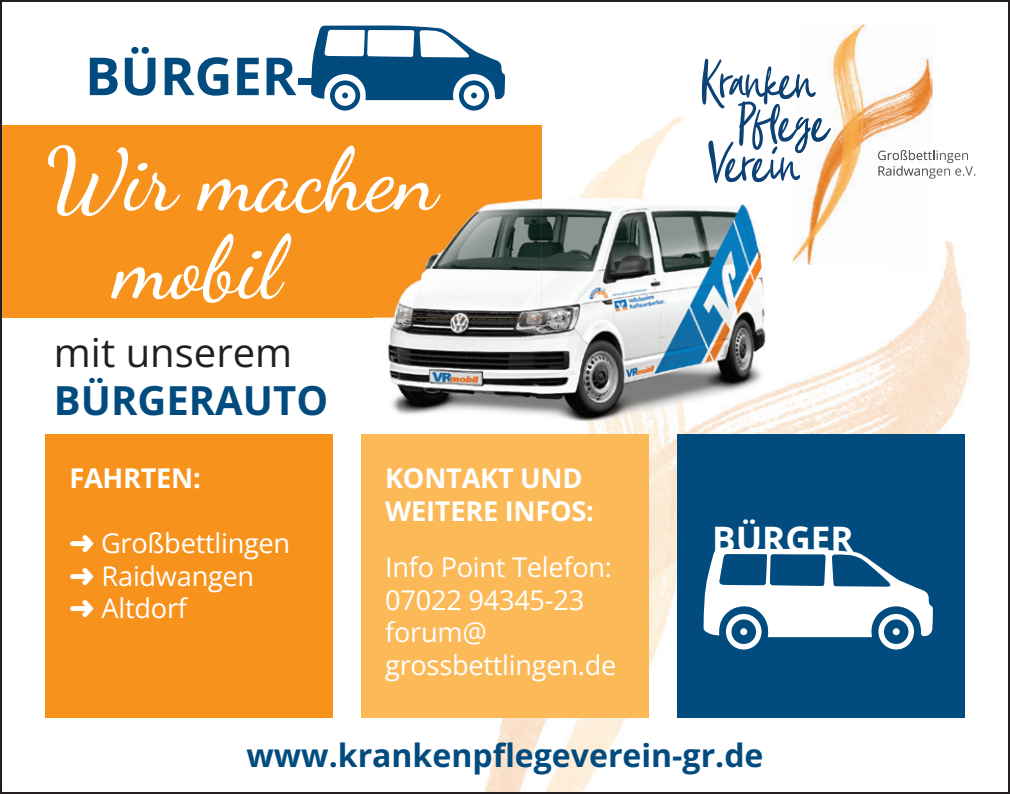
<style>
.page{position:relative;width:1010px;height:794px;background:#fff}
.page>*{position:absolute;margin:0;border:0;box-sizing:border-box;transform-origin:0 0}
.t1{font:500 88px/88px "Dancing Script";color:#fff}
.t2{font:700 52.4px "Open Sans";color:#014b7e}
.t3{font:40px "Open Sans";color:#231f20}
.t4{font:700 40px "Open Sans";color:#014b7e}
.t5{font:700 35.2px "Open Sans";color:#fff}
.t6{font:700 32px "Open Sans";color:#014b7e}
.t7{font:27.2px/32.8px "Open Sans";letter-spacing:-.01em;color:#fff}
.t8{font:700 27.2px/32.8px "Open Sans";letter-spacing:-.01em;color:#fff}
</style>
<div class="page">
<img style="left:541px;top:117px;width:413px;height:133px">
<img style="left:688px;top:250px;width:282px;height:468px">
<img style="left:404px;top:421px;width:284px;height:370px">
<div style="left:0;top:125px;width:541px;height:192px;background:#f7931d"></div>
<div style="left:361px;top:434px;width:287px;height:283px;background:#fcb958"></div>
<div style="left:45px;top:434px;width:288px;height:283px;background:#f7931d"></div>
<div style="left:676px;top:434px;width:288px;height:284px;background:#014b7e"></div>
<svg style="left:703px;top:549px;width:229px;height:100px"></svg>
<div style="left:892px;top:628px;width:7px;height:7px;background:#fff;border-radius:50%"></div>
<img style="left:374px;top:317px;width:30px;height:98px">
<img style="left:404px;top:198px;width:378px;height:223px">
<img style="left:393px;top:198px;width:148px;height:119px">
<img style="left:374px;top:198px;width:66px;height:18px">
<svg style="left:311px;top:25px;width:194px;height:86px"></svg>
<img style="left:832px;top:24px;width:101px;height:92px">
<img style="left:792px;top:116px;width:139px;height:152px">
<svg style="left:701px;top:59px;width:129px;height:124px"></svg>
<svg style="left:877px;top:150px;width:98px;height:29px"></svg>
<h2 class="t2" style="left:85px;top:39px;width:230px">BÜRGER-</h2>
<h1 class="t1" style="left:114px;top:129px;width:325px;text-indent:-69px">Wir machen mobil</h1>
<h3 class="t3" style="left:54px;top:325px;width:240px">mit unserem</h3>
<h3 class="t4" style="left:54px;top:373px;width:276px">BÜRGERAUTO</h3>
<p class="t8" style="left:69px;top:461px;width:133px">FAHRTEN:</p>
<p class="t7" style="left:69px;top:526px;width:222px">➜ Großbettlingen ➜ Raidwangen<br>➜ Altdorf</p>
<p class="t8" style="left:385px;top:461px;width:210px">KONTAKT UND<br>WEITERE INFOS:</p>
<p class="t7" style="left:385px;top:550px;width:233px">Info Point Telefon:<br>07022 94345-23 forum@ grossbettlingen.de</p>
<p class="t5" style="left:712px;top:514px;width:143px">BÜRGER</p>
<p class="t6" style="left:246px;top:733px;width:518px">www.krankenpflegeverein-gr.de</p>
</div>
